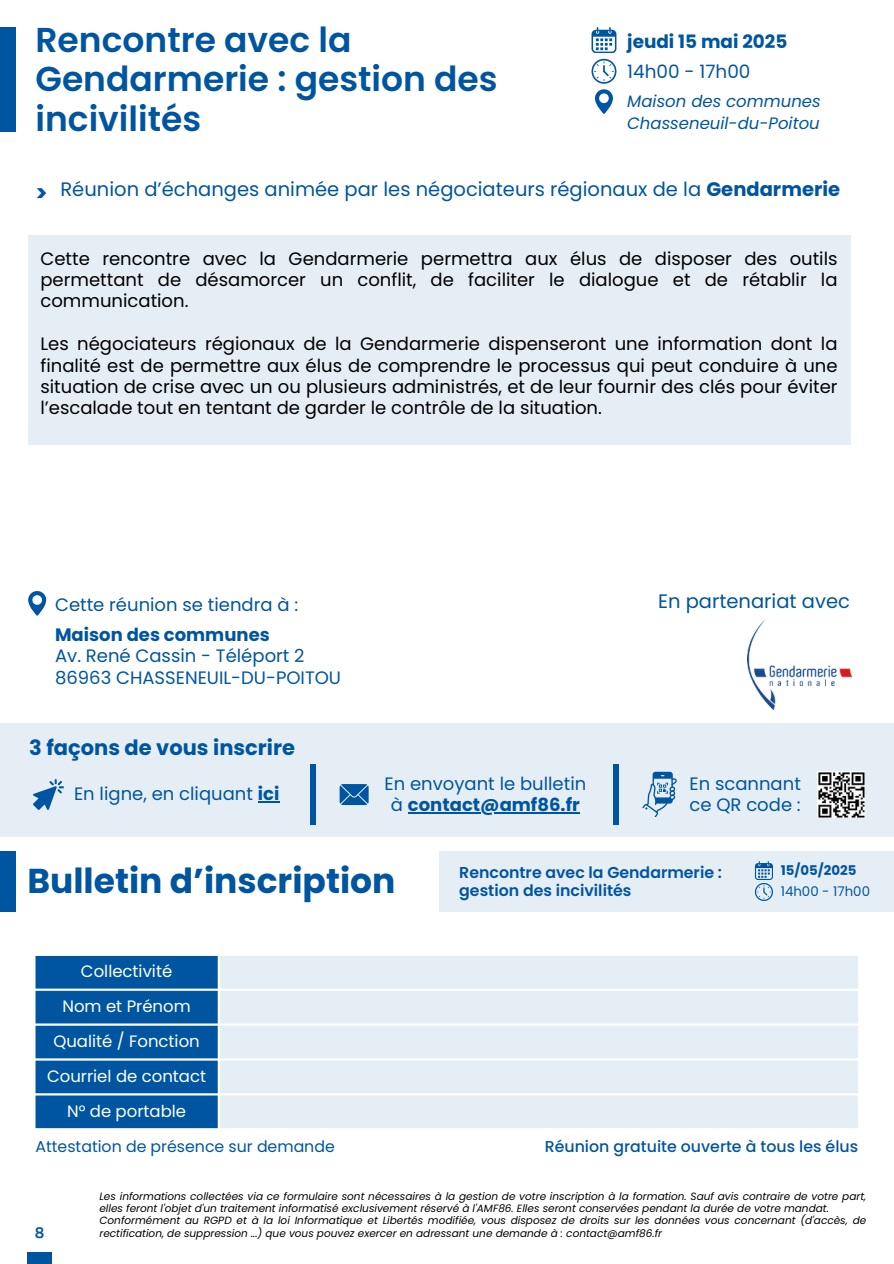
<style>
.page{position:relative;width:894px;height:1264px;background:#fff}
.page>*{position:absolute;margin:0;border:0;box-sizing:border-box;transform-origin:0 0}
.t1{font:600 34.5px/39.3px "Poppins";color:#0055a0}
.t2{font:700 34.5px "Poppins";color:#0055a0}
.t3{font:700 21px "Poppins";color:#0055a0}
.t4{font:19.5px "Poppins";color:#0055a0}
.t5{font:700 18.45px "Poppins";color:#0055a0}
.t6{font:18.45px "Poppins";color:#0055a0}
.t7{font:18px/21.3px "Poppins";color:#000;text-align:justify}
.t8{font:18px/21.3px "Poppins";color:#0055a0}
.t9{font:700 18px "Poppins";color:#0055a0}
.t10{font:16.5px/35px "Poppins";color:#fff;text-align:center}
.t11{font:italic 16.5px/21.3px "Poppins";color:#0055a0}
.t12{font:600 15.75px "Poppins";color:#0055a0}
.t13{font:500 15.75px "Poppins";color:#0055a0}
.t14{font:15.75px "Poppins";color:#0055a0}
.t15{font:700 15px "Panton";color:#0055a0}
.t16{font:13.35px "Poppins";color:#0055a0}
.t17{font:700 13.35px "Poppins";color:#0055a0}
.t18{font:italic 10.5px/12.3px "Poppins";color:#000}
.s1{font-weight:700;font-size:22.5px}
.s2{font-weight:700}
</style>
<div class="page">
<div style="left:28px;top:235px;width:821px;height:210px;background:#e5eef5"></div>
<div style="left:0;top:27px;width:15px;height:104px;background:#0055a0"></div>
<div style="left:0;top:850px;width:15px;height:61px;background:#0055a0"></div>
<div style="left:439px;top:850px;width:454px;height:61px;background:#e6eef5"></div>
<svg style="left:754px;top:861px;width:18px;height:40px"></svg>
<svg style="left:591px;top:27px;width:25px;height:26px"></svg>
<svg style="left:591px;top:59px;width:25px;height:55px"></svg>
<svg style="left:28px;top:591px;width:18px;height:25px"></svg>
<div style="left:0;top:723px;width:893px;height:113px;background:#e6eef5"></div>
<div style="left:310px;top:764px;width:6px;height:60px;background:#0055a0"></div>
<div style="left:613px;top:764px;width:5px;height:60px;background:#0055a0"></div>
<svg style="left:33px;top:779px;width:31px;height:31px"></svg>
<svg style="left:258px;top:801px;width:21px;height:1px"></svg>
<svg style="left:339px;top:784px;width:29px;height:21px"></svg>
<hr style="left:408px;top:812px;width:171px;height:1px;background:#0055a0">
<svg style="left:642px;top:771px;width:34px;height:45px"></svg>
<img style="left:817px;top:771px;width:47px;height:47px">
<svg style="left:35px;top:955px;width:183px;height:173px;background:#0f5fa5"></svg>
<div style="left:220px;top:956px;width:637px;height:172px;background:#e5eef5"></div>
<img style="left:747px;top:619px;width:104px;height:90px">
<div style="left:27px;top:1252px;width:24px;height:11px;background:#0055a0"></div>
<h1 class="t1" style="left:35px;top:20px;width:463px">Rencontre avec la<br>Gendarmerie : gestion des incivilités</h1>
<h3 class="t5" style="left:627px;top:31px;width:162px">jeudi 15 mai 2025</h3>
<h3 class="t6" style="left:627px;top:61px;width:125px">14h00 - 17h00</h3>
<h3 class="t11" style="left:627px;top:91px;width:195px">Maison des communes<br>Chasseneuil-du-Poitou</h3>
<h3 class="t4" style="left:35px;top:178px;width:805px"><span class="s1">&gt;</span> Réunion d’échanges animée par les négociateurs régionaux de la <span class="s2">Gendarmerie</span></h3>
<h3 class="t7" style="left:40px;top:248px;width:798px">Cette rencontre avec la Gendarmerie permettra aux élus de disposer des outils permettant de désamorcer un conflit, de faciliter le dialogue et de rétablir la communication.</h3>
<p class="t7" style="left:40px;top:333px;width:798px">Les négociateurs régionaux de la Gendarmerie dispenseront une information dont la finalité est de permettre aux élus de comprendre le processus qui peut conduire à une situation de crise avec un ou plusieurs administrés, et de leur fournir des clés pour éviter l’escalade tout en tentant de garder le contrôle de la situation.</p>
<h3 class="t8" style="left:55px;top:594px;width:244px">Cette réunion se tiendra à :</h3>
<h3 class="t4" style="left:658px;top:590px;width:193px">En partenariat avec</h3>
<h3 class="t9" style="left:55px;top:624px;width:216px">Maison des communes</h3>
<h3 class="t8" style="left:55px;top:645px;width:287px">Av. René Cassin - Téléport 2<br>86963 CHASSENEUIL-DU-POITOU</h3>
<h2 class="t3" style="left:29px;top:735px;width:267px">3 façons de vous inscrire</h2>
<h3 class="t8" style="left:74px;top:783px;width:207px">En ligne, en cliquant <span class="s2">ici</span></h3>
<h3 class="t8" style="left:384px;top:773px;width:203px;text-align:center">En envoyant le bulletin à <span class="s2">contact@amf86.fr</span></h3>
<h3 class="t8" style="left:689px;top:773px;width:113px">En scannant ce QR code :</h3>
<h1 class="t2" style="left:27px;top:860px;width:369px">Bulletin d’inscription</h1>
<h3 class="t12" style="left:459px;top:863px;width:264px">Rencontre avec la Gendarmerie :</h3>
<p class="t17" style="left:780px;top:862px;width:77px">15/05/2025</p>
<h3 class="t12" style="left:459px;top:881px;width:174px">gestion des incivilités</h3>
<p class="t16" style="left:780px;top:883px;width:91px">14h00 - 17h00</p>
<h3 class="t10" style="left:47px;top:954px;width:160px">Collectivité<br>Nom et Prénom<br>Qualité / Fonction<br>Courriel de contact<br>N° de portable</h3>
<h3 class="t14" style="left:35px;top:1137px;width:301px">Attestation de présence sur demande</h3>
<h3 class="t13" style="left:544px;top:1137px;width:315px">Réunion gratuite ouverte à tous les élus</h3>
<h3 class="t15" style="left:35px;top:1223px;width:11px">8</h3>
<p class="t18" style="left:99px;top:1189px;width:768px">Les informations collectées via ce formulaire sont nécessaires à la gestion de votre inscription à la formation. Sauf avis contraire de votre part, elles feront l'objet d'un traitement informatisé exclusivement réservé à l'AMF86. Elles seront conservées pendant la durée de votre mandat.<br>Conformément au RGPD et à la loi Informatique et Libertés modifiée, vous disposez de droits sur les données vous concernant (d'accès, de rectification, de suppression ...) que vous pouvez exercer en adressant une demande à : contact@amf86.fr</p>
</div>
